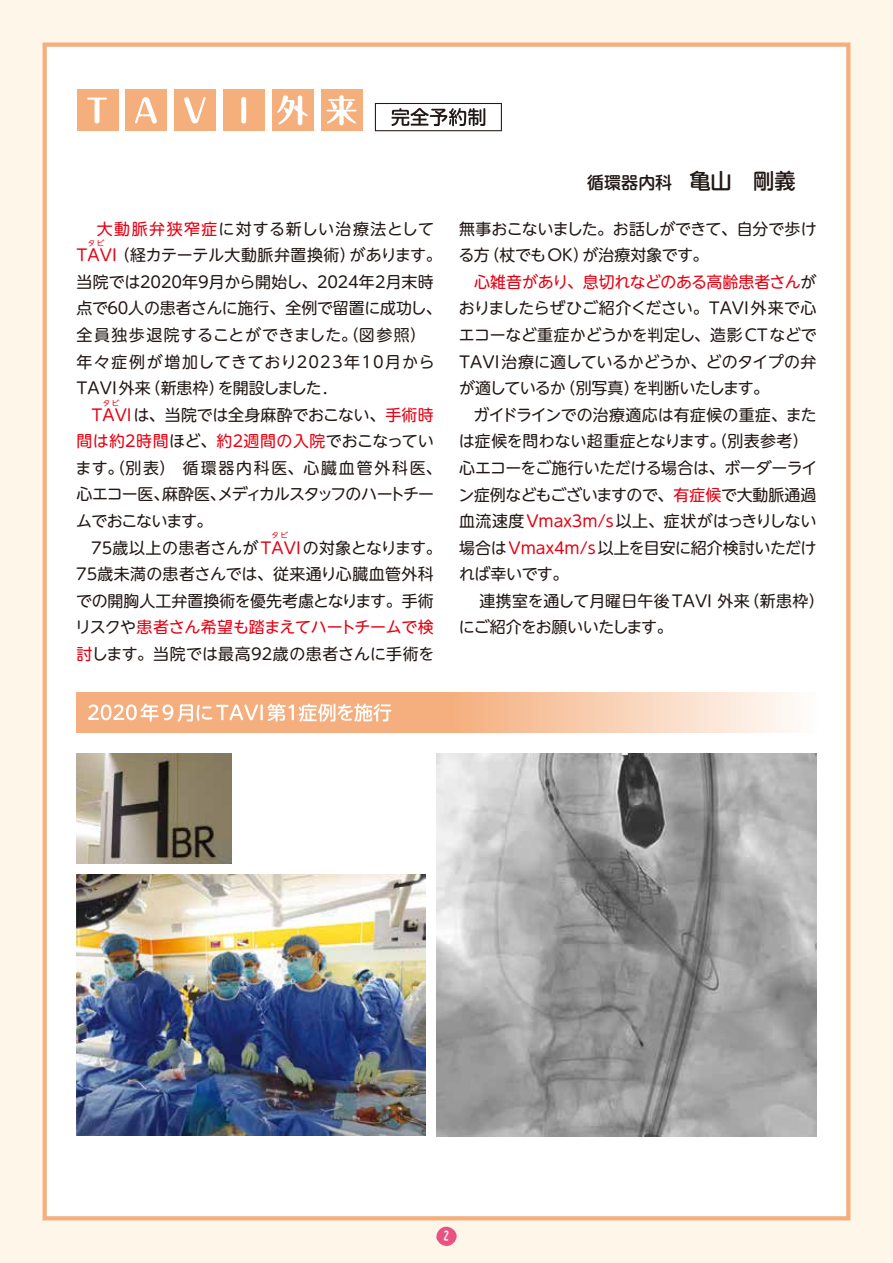
<style>
.page{position:relative;width:893px;height:1263px;background:#fff6ea}
.page>*{position:absolute;margin:0;border:0;box-sizing:border-box;transform-origin:0 0}
.t1{font:500 16.95px "UD Shin M Go Pro";color:#221815}
.t2{font:16.95px "AP Japanesefont";color:#fff}
.t3{font:15.9px/26.5px "UD Shin M Go Pr 6";letter-spacing:-.005em;color:#221815}
.t4{font:7.5px "UD Shin M Go Pr 6";color:#e60012}
.s1{color:#e60012}
.s2{font-size:21.3px}
</style>
<div class="page">
<svg style="left:436px;top:1226px;width:21px;height:20px"></svg>
<div style="left:43px;top:43px;width:807px;height:1177px;background:#fff"></div>
<svg style="left:77px;top:693px;width:739px;height:39px"></svg>
<svg style="left:88px;top:704px;width:170px;height:18px"></svg>
<hr style="left:260px;top:704px;width:3px;height:16px;background:#fff">
<svg style="left:268px;top:704px;width:123px;height:18px"></svg>
<div style="left:77px;top:89px;width:41px;height:42px;background:#f5af7d"></div>
<svg style="left:87px;top:98px;width:20px;height:25px"></svg>
<div style="left:125px;top:89px;width:42px;height:42px;background:#f5af7d"></div>
<svg style="left:135px;top:97px;width:22px;height:26px"></svg>
<div style="left:174px;top:89px;width:42px;height:42px;background:#f5af7d"></div>
<svg style="left:184px;top:97px;width:22px;height:26px"></svg>
<div style="left:223px;top:89px;width:42px;height:42px;background:#f5af7d"></div>
<div style="left:241px;top:97px;width:5px;height:26px;background:#fff;border-radius:2px"></div>
<div style="left:272px;top:89px;width:42px;height:42px;background:#f5af7d"></div>
<svg style="left:277px;top:95px;width:31px;height:30px"></svg>
<div style="left:321px;top:89px;width:42px;height:42px;background:#f5af7d"></div>
<svg style="left:327px;top:95px;width:29px;height:30px"></svg>
<img style="left:436px;top:754px;width:380px;height:382px">
<img style="left:77px;top:874px;width:349px;height:262px">
<img style="left:77px;top:754px;width:155px;height:109px">
<svg style="left:375px;top:103px;width:127px;height:28px"></svg>
<p class="t3" style="left:77px;top:214px;width:367px;text-indent:20px"><span class="s1">大動脈弁狭窄症</span>に対する新しい治療法として<br><span class="s1">TAVI</span> （経カテーテル大動脈弁置換術）があります。当院では２０２０年９月から開始し、２０２４年２月末時点で６０人の患者さんに施行、全例で留置に成功し、全員独歩退院することができました。（図参照）　年々症例が増加してきており２０２３年１０月から<br>TAVI外来（新患枠）を開設しました.</p>
<p class="t3" style="left:76px;top:400px;width:368px;text-indent:16px"><span class="s1">TAVI</span>は、当院では全身麻酔でおこない、<span class="s1">手術時間は約２時間</span>ほど、<span class="s1">約２週間の入院</span>でおこなっています。（別表）　循環器内科医、心臓血管外科医、心エコー医、麻酔医、メディカルスタッフのハートチームでおこないます。</p>
<p class="t3" style="left:74px;top:533px;width:370px;text-indent:15px">７５歳以上の患者さんが<span class="s1">TAVI</span>の対象となります。<br>７５歳未満の患者さんでは、従来通り心臓血管外科での開胸人工弁置換術を優先考慮となります。手術リスクや<span class="s1">患者さん希望も踏まえてハートチームで検討</span>します。当院では最高９２歳の患者さんに手術を</p>
<p class="t4" style="left:88px;top:237px;width:18px">タ ビ</p>
<p class="t4" style="left:103px;top:396px;width:18px">タ ビ</p>
<p class="t4" style="left:271px;top:529px;width:18px">タ ビ</p>
<p class="t1" style="left:587px;top:168px;width:210px">循環器内科　<span class="s2">亀山　剛義</span></p>
<p class="t3" style="left:458px;top:214px;width:360px">無事おこないました。お話しができて、自分で歩ける方（杖でもOK）が治療対象です。</p>
<p class="t3" style="left:459px;top:268px;width:359px;text-align:justify;text-indent:15px"><span class="s1">心雑音があり、息切れなどのある高齢患者さん</span>がおりましたらぜひご紹介ください。TAVI外来で心エコーなど重症かどうかを判定し、造影CTなどでTAVI治療に適しているかどうか、どのタイプの弁が適しているか（別写真）を判断いたします。</p>
<p class="t3" style="left:458px;top:401px;width:360px;text-align:justify;text-indent:15px">ガイドラインでの治療適応は有症候の重症、または症候を問わない超重症となります。（別表参考）　心エコーをご施行いただける場合は、ボーダーライン症例などもございますので、<span class="s1">有症候</span>で大動脈通過血流速度<span class="s1">Vmax3m/s</span>以上、症状がはっきりしない場合は<span class="s1">Vmax4m/s</span>以上を目安に紹介検討いただければ幸いです。</p>
<p class="t3" style="left:459px;top:587px;width:367px;text-indent:21px">連携室を通して月曜日午後TAVI 外来（新患枠）にご紹介をお願いいたします。</p>
<p class="t2" style="left:442px;top:1228px;width:10px">24</p>
</div>
